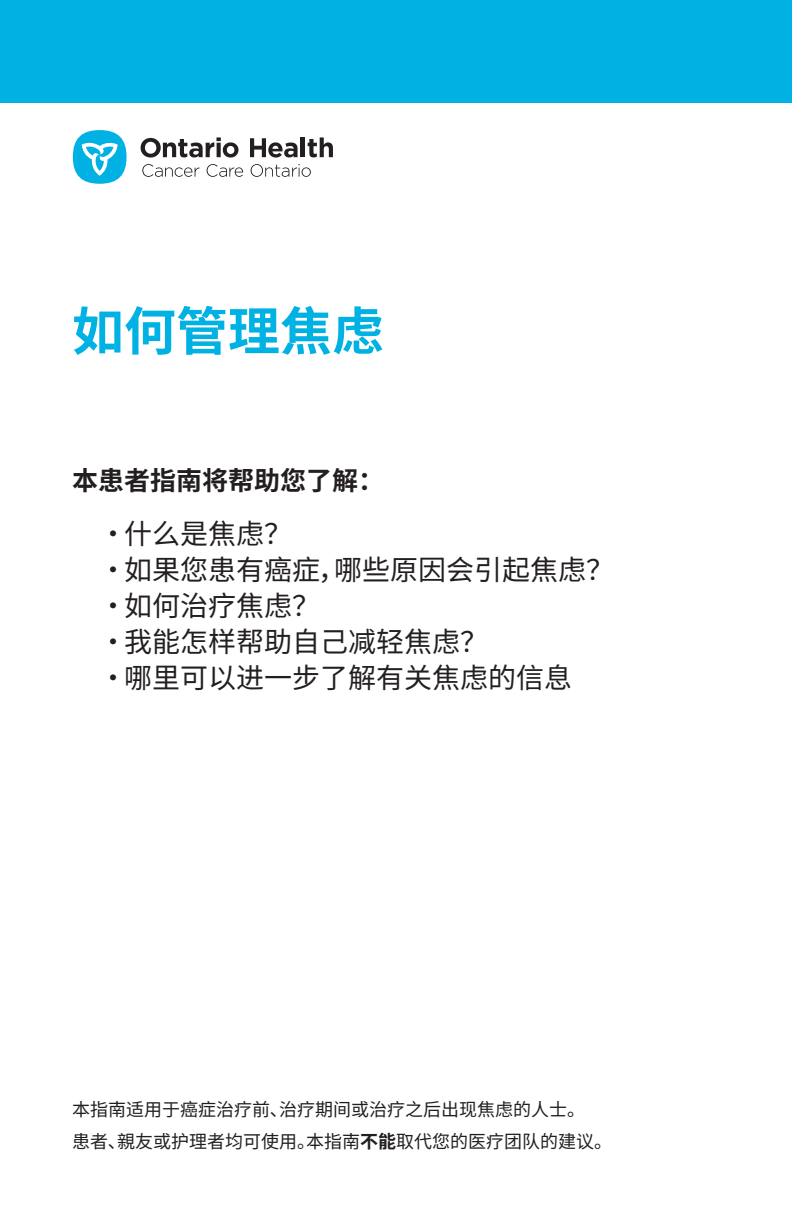
<style>
.page{position:relative;width:792px;height:1224px;background:#fff}
.page>*{position:absolute;margin:0;border:0;box-sizing:border-box;transform-origin:0 0}
.t1{font:700 52px "Noto Sans SC";color:#00b2e3}
.t2{font:28px "Noto Sans SC";color:#231f20}
.p_emphasize{font:700 26px "Noto Sans SC";color:#231f20}
.t3{font:18px/32px "Noto Sans SC";color:#231f20}
.s1{font-weight:700}
</style>
<div class="page">
<div style="left:73px;top:130px;width:54px;height:54px;background:#00b2e3;border-radius:50%"></div>
<svg style="left:82px;top:142px;width:36px;height:34px"></svg>
<svg style="left:141px;top:137px;width:97px;height:21px"></svg>
<svg style="left:250px;top:138px;width:48px;height:20px"></svg>
<hr style="left:301px;top:137px;width:4px;height:20px;background:#231f20">
<svg style="left:308px;top:137px;width:25px;height:20px"></svg>
<svg style="left:142px;top:164px;width:57px;height:13px"></svg>
<svg style="left:207px;top:164px;width:36px;height:13px"></svg>
<svg style="left:251px;top:164px;width:60px;height:13px"></svg>
<div style="left:0;top:0;width:792px;height:102px;background:#00b2e3"></div>
<h1 class="t1" style="left:72px;top:302px;width:313px">如何管理焦虑</h1>
<p class="p_emphasize" style="left:72px;top:466px;width:313px">本患者指南将帮助您了解：</p>
<p class="t2" style="left:99px;top:518px;width:194px">• 什么是焦虑？</p>
<p class="t2" style="left:99px;top:554px;width:516px">• 如果您患有癌症，哪些原因会引起焦虑？</p>
<p class="t2" style="left:99px;top:590px;width:222px">• 如何治疗焦虑？</p>
<p class="t2" style="left:99px;top:626px;width:390px">• 我能怎样帮助自己减轻焦虑？</p>
<p class="t2" style="left:99px;top:662px;width:474px">• 哪里可以进一步了解有关焦虑的信息</p>
<p class="t3" style="left:72px;top:1094px;width:542px">本指南适用于癌症治疗前、治疗期间或治疗之后出现焦虑的人士。<br>患者、親友或护理者均可使用。本指南<span class="s1">不能</span>取代您的医疗团队的建议。</p>
</div>
